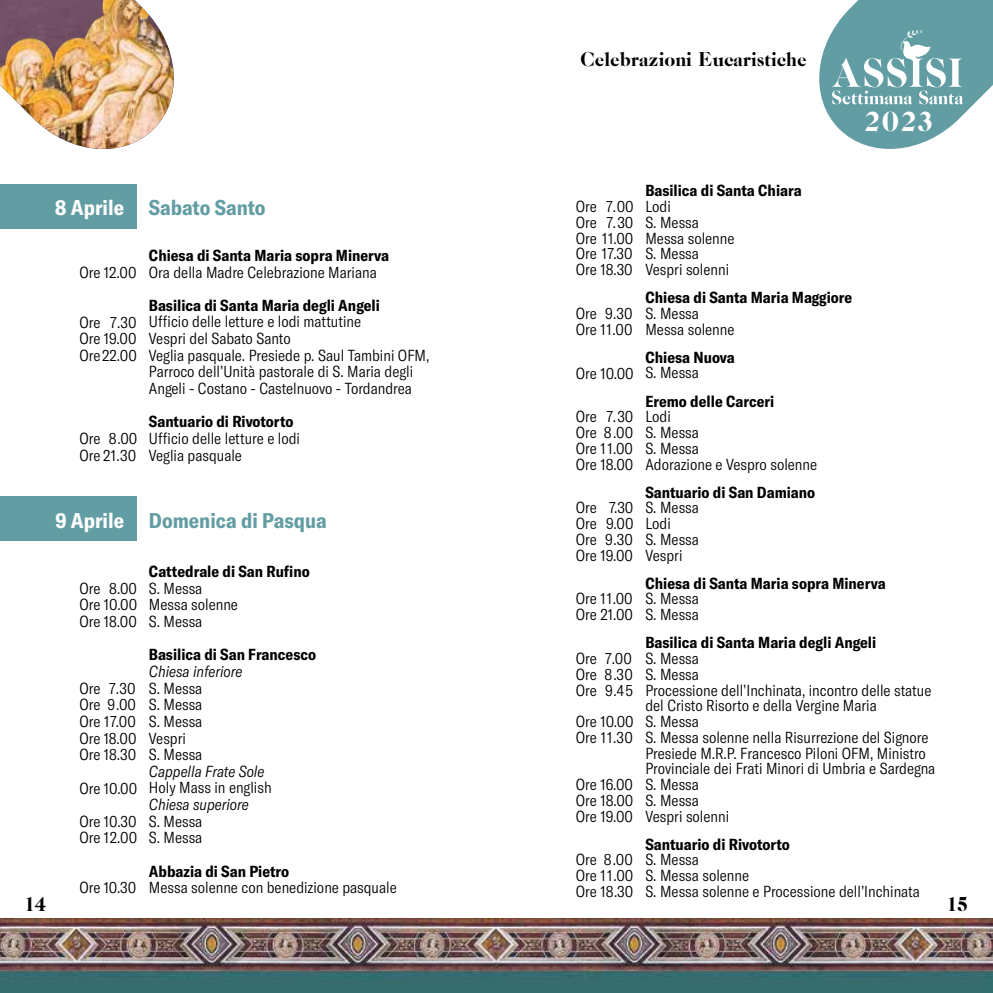
<style>
.page{position:relative;width:993px;height:993px;background:#fff}
.page>*{position:absolute;margin:0;border:0;box-sizing:border-box;transform-origin:0 0}
.t1{font:28.88px "Caslon CP";color:#fff}
.t2{font:700 condensed 21px "GT America";color:#639da4}
.t3{font:21px "Caslon CP";color:#000}
.t4{font:300 condensed 15.75px/15.8px "GT America";color:#000}
.t5{font:700 condensed 15.75px "GT America";color:#000}
.t6{font:italic 300 condensed 15.75px "GT America";color:#000}
.s1{color:#fff}
</style>
<div class="page">
<img style="left:0;top:918px;width:992px;height:74px">
<div style="left:0;top:184px;width:136px;height:44px;background:#639da4"></div>
<div style="left:0;top:496px;width:136px;height:45px;background:#639da4"></div>
<img style="left:0;top:0;width:174px;height:149px">
<svg style="left:819px;top:0;width:173px;height:149px"></svg>
<h2 class="t3" style="left:580px;top:48px;width:228px">Celebrazioni Eucaristiche</h2>
<h1 class="t1" style="left:863px;top:106px;width:70px">2023</h1>
<p class="t5" style="left:645px;top:181px;width:158px">Basilica di Santa Chiara</p>
<p class="t4" style="left:645px;top:199px;width:90px">Lodi<br>S. Messa<br>Messa solenne<br>S. Messa<br>Vespri solenni</p>
<p class="t5" style="left:645px;top:288px;width:208px">Chiesa di Santa Maria Maggiore</p>
<p class="t4" style="left:645px;top:305px;width:90px">S. Messa<br>Messa solenne</p>
<p class="t5" style="left:645px;top:347px;width:91px">Chiesa Nuova</p>
<p class="t4" style="left:645px;top:365px;width:55px">S. Messa</p>
<p class="t5" style="left:645px;top:391px;width:130px">Eremo delle Carceri</p>
<p class="t4" style="left:645px;top:409px;width:173px">Lodi<br>S. Messa<br>S. Messa<br>Adorazione e Vespro solenne</p>
<p class="t5" style="left:645px;top:482px;width:171px">Santuario di San Damiano</p>
<p class="t4" style="left:645px;top:500px;width:55px">S. Messa<br>Lodi<br>S. Messa<br>Vespri</p>
<p class="t5" style="left:645px;top:573px;width:242px">Chiesa di Santa Maria sopra Minerva</p>
<p class="t4" style="left:645px;top:591px;width:55px">S. Messa<br>S. Messa</p>
<p class="t5" style="left:645px;top:632px;width:232px">Basilica di Santa Maria degli Angeli</p>
<p class="t4" style="left:645px;top:650px;width:291px">S. Messa<br>S. Messa<br>Processione dell’Inchinata, incontro delle statue del Cristo Risorto e della Vergine Maria<br>S. Messa<br>S. Messa solenne nella Risurrezione del Signore<br>Presiede M.R.P. Francesco Piloni OFM, Ministro<br>Provinciale dei Frati Minori di Umbria e Sardegna<br>S. Messa<br>S. Messa<br>Vespri solenni</p>
<p class="t5" style="left:645px;top:834px;width:146px">Santuario di Rivotorto</p>
<p class="t4" style="left:645px;top:851px;width:276px">S. Messa<br>S. Messa solenne<br>S. Messa solenne e Processione dell’Inchinata</p>
<h2 class="t2" style="left:55px;top:195px;width:212px"><span class="s1">8 Aprile</span> Sabato Santo</h2>
<p class="t5" style="left:149px;top:245px;width:242px">Chiesa di Santa Maria sopra Minerva</p>
<p class="t4" style="left:149px;top:264px;width:229px">Ora della Madre Celebrazione Mariana</p>
<p class="t5" style="left:149px;top:295px;width:232px">Basilica di Santa Maria degli Angeli</p>
<p class="t4" style="left:149px;top:313px;width:282px;line-height:16.6px">Ufficio delle letture e lodi mattutine<br>Vespri del Sabato Santo<br>Veglia pasquale. Presiede p. Saul Tambini OFM, Parroco dell’Unità pastorale di S. Maria degli Angeli - Costano - Castelnuovo - Tordandrea</p>
<p class="t5" style="left:149px;top:412px;width:146px">Santuario di Rivotorto</p>
<p class="t4" style="left:149px;top:430px;width:153px;line-height:16.6px">Ufficio delle letture e lodi<br>Veglia pasquale</p>
<p class="t4" style="left:575px;top:199px;width:59px;text-align:justify">Ore 7.00<br>Ore 7.30<br>Ore 11.00<br>Ore 17.30<br>Ore 18.30</p>
<p class="t4" style="left:575px;top:305px;width:58px">Ore 9.30<br>Ore 11.00</p>
<p class="t4" style="left:575px;top:365px;width:59px">Ore 10.00</p>
<p class="t4" style="left:575px;top:409px;width:59px;text-align:justify">Ore 7.30<br>Ore 8.00<br>Ore 1 1.00<br>Ore 18.00</p>
<p class="t4" style="left:575px;top:500px;width:59px;text-align:justify">Ore 7.30<br>Ore 9.00<br>Ore 9.30<br>Ore 19.00</p>
<p class="t4" style="left:575px;top:591px;width:58px">Ore 11.00<br>Ore 21.00</p>
<p class="t4" style="left:575px;top:650px;width:58px;text-align:justify">Ore 7.00<br>Ore 8.30<br>Ore 9.45</p>
<p class="t4" style="left:575px;top:713px;width:59px">Ore 10.00<br>Ore 11.30</p>
<p class="t4" style="left:575px;top:776px;width:59px;text-align:justify">Ore 16.00<br>Ore 18.00<br>Ore 19.00</p>
<p class="t4" style="left:575px;top:851px;width:59px;text-align:justify">Ore 8.00<br>Ore 11.00<br>Ore 18.30</p>
<p class="t4" style="left:79px;top:264px;width:59px">Ore 12.00</p>
<p class="t4" style="left:79px;top:314px;width:59px;line-height:16.6px;text-align:justify">Ore 7.30<br>Ore 19.00<br>Ore 22.00</p>
<p class="t4" style="left:79px;top:430px;width:59px;line-height:16.6px">Ore 8.00<br>Ore 21.30</p>
<h2 class="t2" style="left:55px;top:507px;width:273px"><span class="s1">9 Aprile</span> Domenica di Pasqua</h2>
<p class="t5" style="left:149px;top:561px;width:162px">Cattedrale di San Rufino</p>
<p class="t4" style="left:149px;top:579px;width:90px;line-height:16.6px">S. Messa<br>Messa solenne<br>S. Messa</p>
<p class="t5" style="left:149px;top:644px;width:169px">Basilica di San Francesco</p>
<p class="t6" style="left:149px;top:662px;width:95px">Chiesa inferiore</p>
<p class="t4" style="left:149px;top:679px;width:55px;line-height:16.6px">S. Messa<br>S. Messa<br>S. Messa<br>Vespri<br>S. Messa</p>
<p class="t6" style="left:149px;top:761px;width:117px">Cappella Frate Sole</p>
<p class="t4" style="left:149px;top:779px;width:124px">Holy Mass in english</p>
<p class="t6" style="left:149px;top:795px;width:101px">Chiesa superiore</p>
<p class="t4" style="left:149px;top:812px;width:55px;line-height:16.6px">S. Messa<br>S. Messa</p>
<p class="t5" style="left:149px;top:861px;width:142px">Abbazia di San Pietro</p>
<p class="t4" style="left:149px;top:879px;width:249px">Messa solenne con benedizione pasquale</p>
<p class="t4" style="left:79px;top:580px;width:59px;line-height:16.6px;text-align:justify">Ore 8.00<br>Ore 10.00<br>Ore 18.00</p>
<p class="t4" style="left:79px;top:679px;width:59px;line-height:16.6px;text-align:justify">Ore 7.30<br>Ore 9.00<br>Ore 17.00<br>Ore 18.00<br>Ore 18.30</p>
<p class="t4" style="left:79px;top:771px;width:59px;line-height:33.2px">Ore 10.00<br>Ore 10.30</p>
<p class="t4" style="left:79px;top:829px;width:59px">Ore 12.00</p>
<p class="t4" style="left:79px;top:879px;width:58px">Ore 10.30</p>
<h2 class="t3" style="left:25px;top:892px;width:23px">14</h2>
<h2 class="t3" style="left:946px;top:892px;width:22px">15</h2>
</div>
